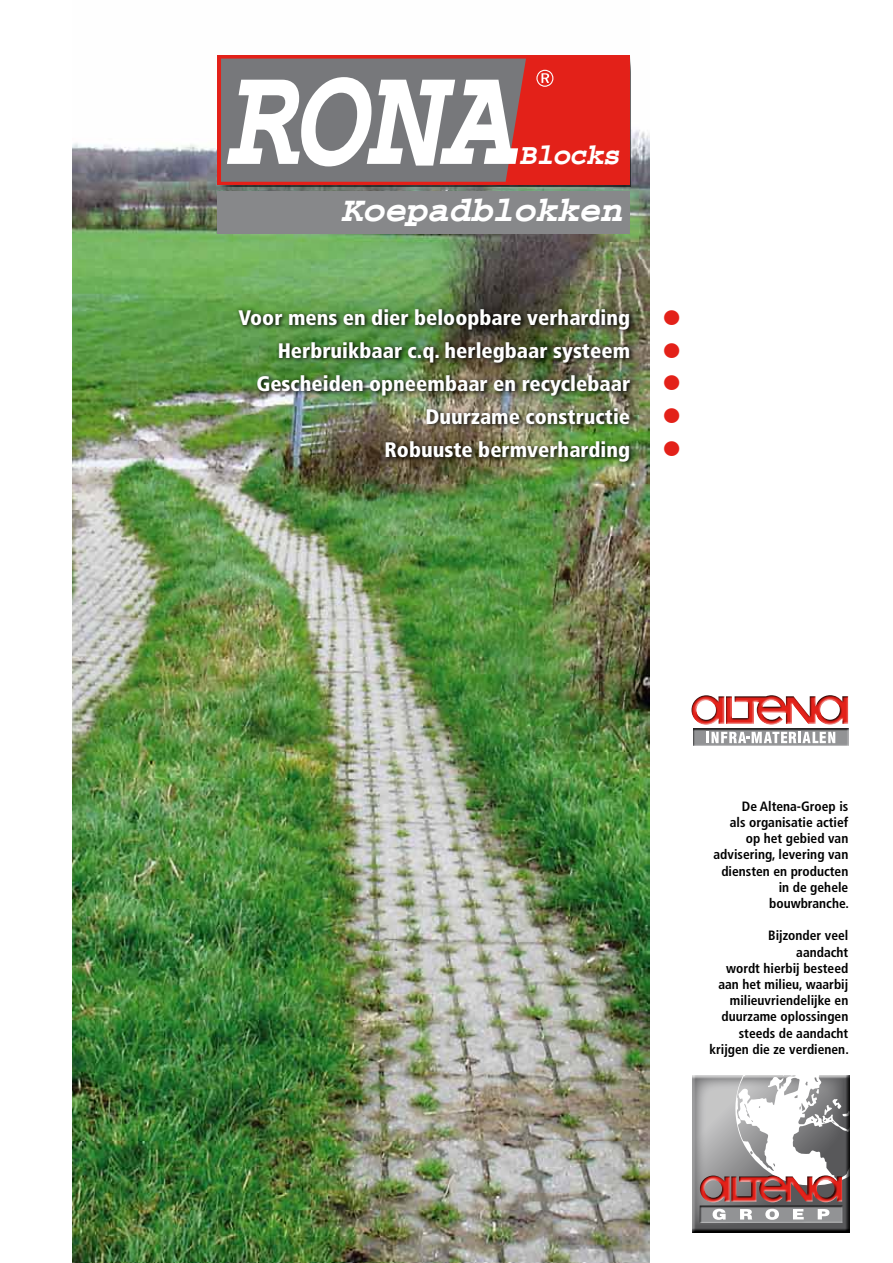
<style>
.page{position:relative;width:893px;height:1263px;background:#fff}
.page>*{position:absolute;margin:0;border:0;box-sizing:border-box;transform-origin:0 0}
.t1{font:italic 700 36px "Courier";color:#fff}
.t2{font:italic 700 30px "Courier";color:#fff;scale:.96 1}
.t3{font:900 condensed 21px/33px "Frutiger";color:#fff;text-align:right}
.t4{font:21px/33px "Zapf Dingbats";color:#e32119;text-align:justify}
.t5{font:700 condensed 13.5px/16.2px "Frutiger";color:#000;text-align:right}
</style>
<div class="page">
<img style="left:72px;top:55px;width:577px;height:1208px">
<div style="left:689px;top:693px;width:162px;height:54px;background:#000;opacity:.75"></div>
<svg style="left:692px;top:1075px;width:158px;height:158px;background:#303031"></svg>
<svg style="left:692px;top:1075px;width:151px;height:150px"></svg>
<svg style="left:700px;top:1075px;width:149px;height:127px"></svg>
<div style="left:698px;top:1175px;width:147px;height:49px;background:#58585a"></div>
<div style="left:698px;top:1173px;width:146px;height:50px;background:#000;opacity:.75"></div>
<img style="left:236px;top:306px;width:400px;height:161px">
<div style="left:218px;top:191px;width:412px;height:43px;background:#87888a"></div>
<div style="left:218px;top:55px;width:412px;height:130px;background:#e32119"></div>
<svg style="left:536px;top:70px;width:17px;height:17px"></svg>
<svg style="left:221px;top:59px;width:305px;height:123px;background:#aca6a8"></svg>
<h2 class="t2" style="left:519px;top:138px;width:113px">Blocks</h2>
<h1 class="t1" style="left:341px;top:190px;width:282px">Koepadblokken</h1>
<h3 class="t3" style="left:239px;top:301px;width:393px">Voor mens en dier beloopbare verharding Herbruikbaar c.q. herlegbaar systeem Gescheiden opneembaar en recyclebaar Duurzame constructie<br>Robuuste bermverharding</h3>
<h3 class="t4" style="left:663px;top:301px;width:18px">● ● ● ● ●</h3>
<p class="t5" style="left:713px;top:798px;width:137px">De Altena-Groep is<br>als organisatie actief op het gebied van advisering, levering van diensten en producten in de gehele bouwbranche.</p>
<p class="t5" style="left:709px;top:928px;width:141px">Bijzonder veel<br>aandacht<br>wordt hierbij besteed aan het milieu, waarbij milieuvriendelijke en duurzame oplossingen steeds de aandacht krijgen die ze verdienen.</p>
</div>
